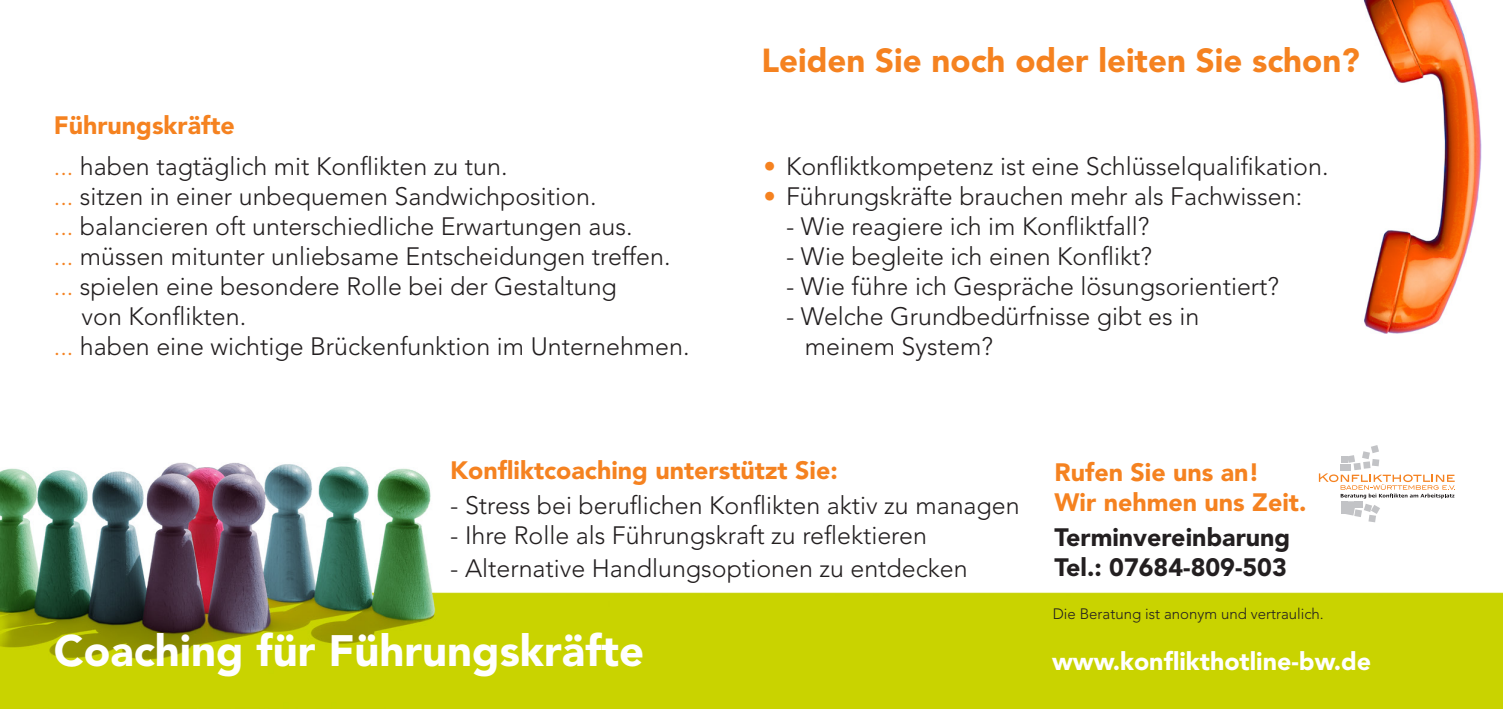
<style>
.page{position:relative;width:1503px;height:709px;background:#fff}
.page>*{position:absolute;margin:0;border:0;box-sizing:border-box;transform-origin:0 0}
.t1{font:900 43.5px "Avenir";color:#fff}
.t2{font:900 33px "Avenir";color:#f58220}
.t3{font:300 25px/30px "Avenir";color:#231f20}
.t4{font:900 25px "Avenir";color:#f58220}
.t5{font:900 25px "Avenir";color:#231f20}
.t6{font:900 25px "Avenir";color:#fff}
.t7{font:300 15px "Avenir";color:#231f20}
.s1{color:#f58220}
</style>
<div class="page">
<img style="left:0;top:462px;width:1502px;height:247px">
<img style="left:1363px;top:0;width:119px;height:334px">
<svg style="left:1318px;top:445px;width:136px;height:77px"></svg>
<p class="t4" style="left:54px;top:111px;width:182px">Führungskräfte</p>
<p class="t3" style="left:54px;top:151px;width:455px"><span class="s1">...</span> haben tagtäglich mit Konflikten zu tun.</p>
<p class="t3" style="left:54px;top:181px;width:544px"><span class="s1">...</span> sitzen in einer unbequemen Sandwichposition.</p>
<p class="t3" style="left:54px;top:211px;width:580px"><span class="s1">...</span> balancieren oft unterschiedliche Erwartungen aus.</p>
<p class="t3" style="left:54px;top:241px;width:618px"><span class="s1">...</span> müssen mitunter unliebsame Entscheidungen treffen.</p>
<p class="t3" style="left:82px;top:271px;width:537px;text-indent:-28px"><span class="s1">...</span> spielen eine besondere Rolle bei der Gestaltung von Konflikten.</p>
<p class="t3" style="left:54px;top:331px;width:637px"><span class="s1">...</span> haben eine wichtige Brückenfunktion im Unternehmen.</p>
<p class="t2" style="left:761px;top:41px;width:600px">Leiden Sie noch oder leiten Sie schon?</p>
<p class="t3" style="left:763px;top:152px;width:566px"><span class="s1">•</span> Konfliktkompetenz ist eine Schlüsselqualifikation.</p>
<p class="t3" style="left:763px;top:182px;width:540px"><span class="s1">•</span> Führungskräfte brauchen mehr als Fachwissen:</p>
<p class="t3" style="left:786px;top:212px;width:365px">- Wie reagiere ich im Konfliktfall?</p>
<p class="t3" style="left:786px;top:242px;width:367px">- Wie begleite ich einen Konflikt?</p>
<p class="t3" style="left:786px;top:272px;width:494px">- Wie führe ich Gespräche lösungsorientiert?</p>
<p class="t3" style="left:786px;top:302px;width:415px">- Welche Grundbedürfnisse gibt es in</p>
<p class="t3" style="left:804px;top:332px;width:190px">meinem System?</p>
<p class="t4" style="left:450px;top:455px;width:389px">Konfliktcoaching unterstützt Sie:</p>
<p class="t3" style="left:450px;top:490px;width:571px">- Stress bei beruflichen Konflikten aktiv zu managen</p>
<p class="t3" style="left:450px;top:520px;width:478px">- Ihre Rolle als Führungskraft zu reflektieren</p>
<p class="t3" style="left:450px;top:553px;width:519px">- Alternative Handlungsoptionen zu entdecken</p>
<p class="t1" style="left:54px;top:624px;width:592px">Coaching für Führungskräfte</p>
<p class="t4" style="left:1054px;top:457px;width:207px">Rufen Sie uns an!</p>
<p class="t4" style="left:1054px;top:487px;width:253px">Wir nehmen uns Zeit.</p>
<p class="t5" style="left:1054px;top:522px;width:237px">Terminvereinbarung</p>
<p class="t5" style="left:1054px;top:552px;width:234px">Tel.: 07684-809-503</p>
<p class="t7" style="left:1052px;top:605px;width:272px">Die Beratung ist anonym und vertraulich.</p>
<p class="t6" style="left:1052px;top:646px;width:320px">www.konflikthotline-bw.de</p>
</div>
